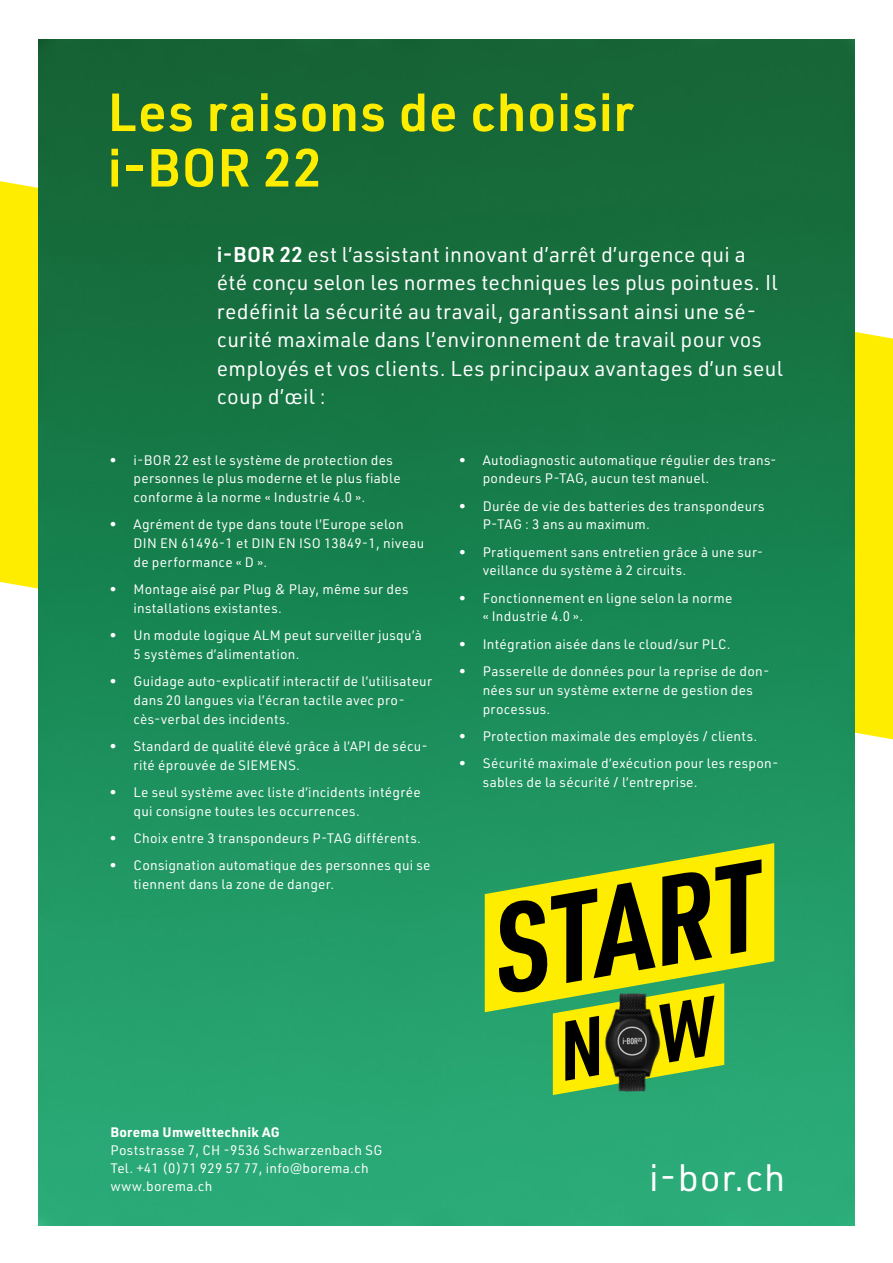
<style>
.page{position:relative;width:893px;height:1263px;background:#fff}
.page>*{position:absolute;margin:0;border:0;box-sizing:border-box;transform-origin:0 0}
.t1{font:italic 700 123.15px "URWDIN Cond";color:#000}
.t2{font:600 52.5px/55.5px "URWDIN";letter-spacing:.02em;color:#ffed00}
.t3{font:37.5px "URWDIN";color:#fff}
.t4{font:21px/28.5px "URWDIN";letter-spacing:.015em;color:#fff}
.t5{font:13.5px/18.8px "URWDIN";letter-spacing:.02em;color:#fff}
.t6{font:700 13.5px "URWDIN";letter-spacing:.02em;color:#fff}
.s1{font-weight:600}
</style>
<div class="page">
<svg style="left:0;top:181px;width:893px;height:558px;fill:#ffed00"></svg>
<img style="left:38px;top:39px;width:817px;height:1187px">
<svg style="left:485px;top:843px;width:289px;height:169px;background:#c9d918"></svg>
<svg style="left:553px;top:983px;width:171px;height:112px;background:#a7b61e"></svg>
<h2 class="t2" style="left:108px;top:83px;width:528px">Les raisons de choisir i-BOR 22</h2>
<p class="t4" style="left:217px;top:240px;width:567px"><span class="s1">i-BOR 22</span> est l’assistant innovant d’arrêt d’urgence qui a<br>été conçu selon les normes techniques les plus pointues. Il redéfinit la sécurité au travail, garantissant ainsi une sé&shy;curité maximale dans l’environnement de travail pour vos employés et vos clients. Les principaux avantages d’un seul coup d’œil :</p>
<p class="t5" style="left:133px;top:450px;width:269px;text-indent:-24px">• i-BOR 22 est le système de protection des personnes le plus moderne et le plus fiable conforme à la norme « Industrie 4.0 ».</p>
<p class="t5" style="left:133px;top:515px;width:292px;text-indent:-24px">• Agrément de type dans toute l’Europe selon<br>DIN EN 61496-1 et DIN EN ISO 13849-1, niveau de performance « D ».</p>
<p class="t5" style="left:133px;top:580px;width:277px;text-indent:-24px">• Montage aisé par Plug &amp; Play, même sur des installations existantes.</p>
<p class="t5" style="left:133px;top:626px;width:290px;text-indent:-24px">• Un module logique ALM peut surveiller jusqu’à<br>5 systèmes d’alimentation.</p>
<p class="t5" style="left:133px;top:672px;width:300px;text-indent:-24px">• Guidage auto-explicatif interactif de l’utilisateur dans 20 langues via l’écran tactile avec pro&shy;cès-verbal des incidents.</p>
<p class="t5" style="left:133px;top:736px;width:296px;text-indent:-24px">• Standard de qualité élevé grâce à l’API de sécu&shy;rité éprouvée de SIEMENS.</p>
<p class="t5" style="left:133px;top:782px;width:289px;text-indent:-24px">• Le seul système avec liste d’incidents intégrée qui consigne toutes les occurrences.</p>
<p class="t5" style="left:109px;top:828px;width:313px">• Choix entre 3 transpondeurs P-TAG différents.</p>
<p class="t5" style="left:133px;top:856px;width:298px;text-indent:-24px">• Consignation automatique des personnes qui se tiennent dans la zone de danger.</p>
<p class="t5" style="left:483px;top:450px;width:295px;text-indent:-24px">• Autodiagnostic automatique régulier des trans&shy;pondeurs P-TAG, aucun test manuel.</p>
<p class="t5" style="left:483px;top:496px;width:283px;text-indent:-24px">• Durée de vie des batteries des transpondeurs<br>P-TAG : 3 ans au maximum.</p>
<p class="t5" style="left:483px;top:542px;width:282px;text-indent:-24px">• Pratiquement sans entretien grâce à une sur&shy;veillance du système à 2 circuits.</p>
<p class="t5" style="left:483px;top:588px;width:251px;text-indent:-24px">• Fonctionnement en ligne selon la norme « Industrie 4.0 ».</p>
<p class="t5" style="left:459px;top:634px;width:273px">• Intégration aisée dans le cloud/sur PLC.</p>
<p class="t5" style="left:483px;top:661px;width:288px;text-indent:-24px">• Passerelle de données pour la reprise de don&shy;nées sur un système externe de gestion des processus.</p>
<p class="t5" style="left:459px;top:726px;width:300px">• Protection maximale des employés / clients.</p>
<p class="t5" style="left:483px;top:753px;width:297px;text-indent:-24px">• Sécurité maximale d’exécution pour les respon&shy;sables de la sécurité / l’entreprise.</p>
<h1 class="t1" style="left:480px;top:869px;width:271px;rotate:-10deg">START</h1>
<p class="t6" style="left:111px;top:1123px;width:171px">Borema Umwelttechnik AG</p>
<p class="t5" style="left:111px;top:1140px;width:273px;line-height:18px">Poststrasse 7, CH -9536 Schwarzenbach SG<br>Tel. +41 (0)71 929 57 77, info@borema.ch www.borema.ch</p>
<h3 class="t3" style="left:649px;top:1152px;width:138px">i-bor.ch</h3>
</div>
